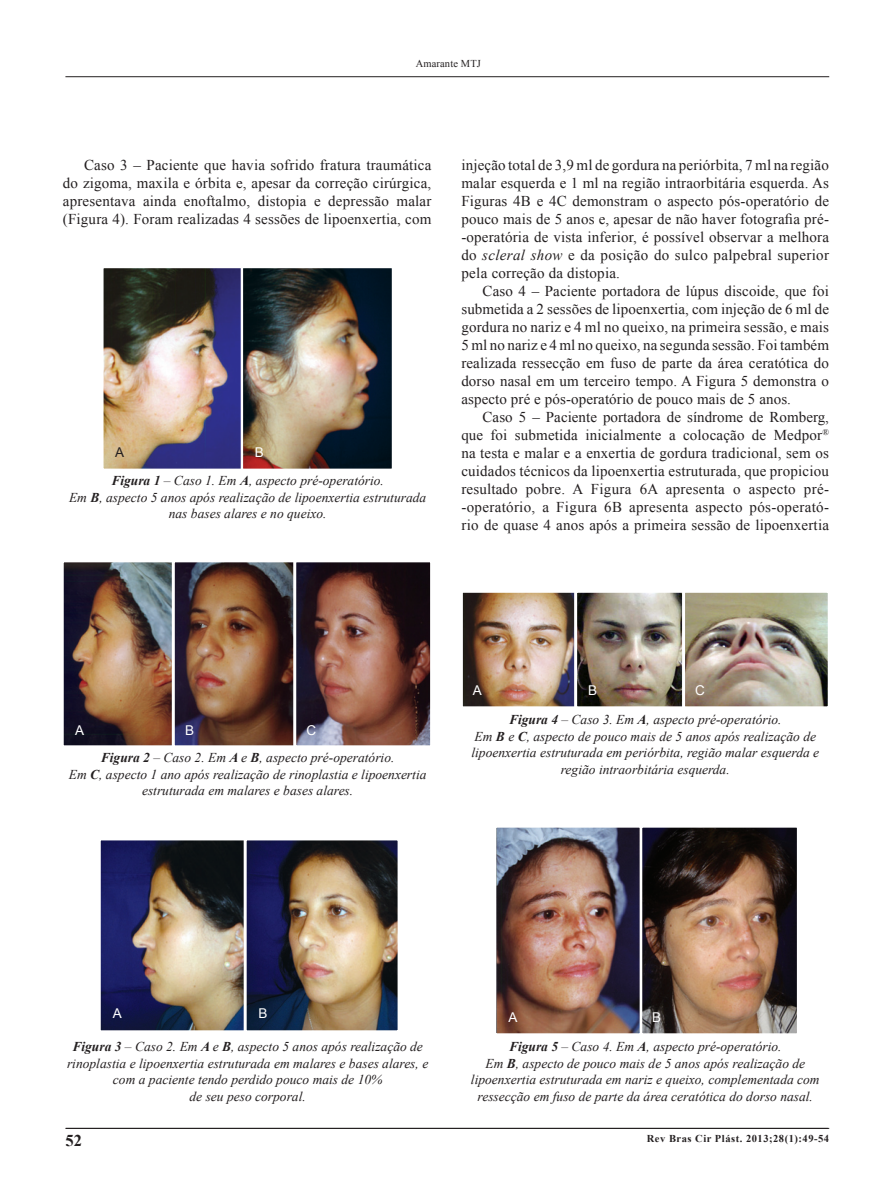
<style>
.page{position:relative;width:893px;height:1191px;background:#fff}
.page>*{position:absolute;margin:0;border:0;box-sizing:border-box;transform-origin:0 0}
.t1{font:700 16.5px "Times New Roman";color:#231f20}
.t2{font:15px/18px "Times New Roman";letter-spacing:.01em;color:#231f20;text-align:justify}
.t3{font:italic 13.5px/16.5px "Times New Roman";color:#231f20;text-align:center}
.t4{font:13.5px "Arial";color:#fff}
.t5{font:13.5px "Arial";color:#231f20}
.t6{font:700 10.5px "Times New Roman";letter-spacing:.05em;color:#231f20}
.t7{font:10.5px "Times New Roman";letter-spacing:.01em;color:#231f20}
.s1{font-weight:700}
.s2{font-style:italic}
</style>
<div class="page">
<hr style="left:65px;top:1128px;width:764px;height:1px;background:#231f20">
<hr style="left:65px;top:76px;width:764px;height:1px;background:#231f20">
<img style="left:104px;top:269px;width:137px;height:199px">
<div style="left:101px;top:266px;width:146px;height:205px;border:2px solid #fff"></div>
<img style="left:244px;top:269px;width:147px;height:199px">
<div style="left:241px;top:266px;width:153px;height:205px;border:2px solid #fff"></div>
<img style="left:65px;top:563px;width:107px;height:181px">
<div style="left:61px;top:559px;width:115px;height:189px;border:3px solid #fff"></div>
<img style="left:176px;top:563px;width:253px;height:181px">
<div style="left:172px;top:559px;width:125px;height:189px;border:3px solid #fff"></div>
<div style="left:293px;top:559px;width:140px;height:189px;border:3px solid #fff"></div>
<img style="left:102px;top:841px;width:142px;height:188px">
<div style="left:98px;top:837px;width:154px;height:196px;border:3px solid #fff"></div>
<img style="left:248px;top:841px;width:149px;height:188px">
<div style="left:244px;top:837px;width:157px;height:196px;border:3px solid #fff"></div>
<img style="left:464px;top:594px;width:218px;height:111px">
<div style="left:460px;top:590px;width:118px;height:119px;border:3px solid #fff"></div>
<div style="left:574px;top:590px;width:113px;height:119px;border:3px solid #fff"></div>
<img style="left:686px;top:594px;width:141px;height:111px">
<div style="left:682px;top:590px;width:149px;height:119px;border:3px solid #fff"></div>
<img style="left:497px;top:828px;width:299px;height:204px">
<div style="left:494px;top:825px;width:148px;height:210px;border:2px solid #fff"></div>
<div style="left:640px;top:825px;width:159px;height:210px;border:2px solid #fff"></div>
<p class="t7" style="left:416px;top:57px;width:67px">Amarante MTJ</p>
<p class="t2" style="left:63px;top:156px;width:370px;text-indent:21px">Caso 3 – Paciente que havia sofrido fratura traumática do zigoma, maxila e órbita e, apesar da correção cirúrgica, apresentava ainda enoftalmo, distopia e depressão malar (Figura 4). Foram realizadas 4 sessões de lipoenxertia, com</p>
<p class="t5" style="left:115px;top:443px;width:11px">A</p>
<p class="t4" style="left:255px;top:443px;width:11px">B</p>
<p class="t3" style="left:69px;top:472px;width:359px"><span class="s1">Figura 1</span> – Caso 1. Em <span class="s1">A</span>, aspecto pré-operatório.<br>Em <span class="s1">B</span>, aspecto 5 anos após realização de lipoenxertia estruturada nas bases alares e no queixo.</p>
<p class="t2" style="left:461px;top:156px;width:369px">injeção total de 3,9 ml de gordura na periórbita, 7 ml na região malar esquerda e 1 ml na região intraorbitária esquerda. As Figuras 4B e 4C demonstram o aspecto pós-operatório de pouco mais de 5 anos e, apesar de não haver fotografia pré--operatória de vista inferior, é possível observar a melhora do <span class="s2">scleral show</span> e da posição do sulco palpebral superior pela correção da distopia.</p>
<p class="t2" style="left:461px;top:282px;width:369px;text-indent:21px">Caso 4 – Paciente portadora de lúpus discoide, que foi submetida a 2 sessões de lipoenxertia, com injeção de 6 ml de gordura no nariz e 4 ml no queixo, na primeira sessão, e mais 5 ml no nariz e 4 ml no queixo, na segunda sessão. Foi também realizada ressecção em fuso de parte da área ceratótica do dorso nasal em um terceiro tempo. A Figura 5 demonstra o aspecto pré e pós-operatório de pouco mais de 5 anos.</p>
<p class="t2" style="left:461px;top:408px;width:369px;text-align:left;text-indent:21px">Caso 5 – Paciente portadora de síndrome de Romberg, que foi submetida inicialmente a colocação de Medpor<sup>® </sup>na testa e malar e a enxertia de gordura tradicional, sem os cuidados técnicos da lipoenxertia estruturada, que propiciou resultado pobre. A Figura 6A apresenta o aspecto pré--operatório, a Figura 6B apresenta aspecto pós-operató---- rio de quase 4 anos após a primeira sessão de lipoenxertia</p>
<p class="t4" style="left:75px;top:721px;width:11px">A</p>
<p class="t4" style="left:185px;top:721px;width:11px">B</p>
<p class="t4" style="left:306px;top:721px;width:11px">C</p>
<p class="t3" style="left:69px;top:749px;width:359px"><span class="s1">Figura 2</span> – Caso 2. Em <span class="s1">A</span> e <span class="s1">B</span>, aspecto pré-operatório.<br>Em <span class="s1">C</span>, aspecto 1 ano após realização de rinoplastia e lipoenxertia estruturada em malares e bases alares.</p>
<p class="t4" style="left:473px;top:681px;width:11px">A</p>
<p class="t4" style="left:588px;top:681px;width:11px">B</p>
<p class="t4" style="left:695px;top:681px;width:11px">C</p>
<p class="t3" style="left:471px;top:711px;width:349px"><span class="s1">Figura 4</span> – Caso 3. Em <span class="s1">A</span>, aspecto pré-operatório.<br>Em <span class="s1">B</span> e <span class="s1">C</span>, aspecto de pouco mais de 5 anos após realização de lipoenxertia estruturada em periórbita, região malar esquerda e região intraorbitária esquerda.</p>
<p class="t4" style="left:113px;top:1004px;width:11px">A</p>
<p class="t4" style="left:258px;top:1004px;width:11px">B</p>
<p class="t3" style="left:67px;top:1038px;width:363px"><span class="s1">Figura 3</span> – Caso 2. Em <span class="s1">A</span> e <span class="s1">B</span>, aspecto 5 anos após realização de rinoplastia e lipoenxertia estruturada em malares e bases alares, e com a paciente tendo perdido pouco mais de 10%<br>de seu peso corporal.</p>
<p class="t4" style="left:508px;top:1008px;width:11px">A</p>
<p class="t4" style="left:652px;top:1008px;width:11px">B</p>
<p class="t3" style="left:471px;top:1038px;width:350px"><span class="s1">Figura 5</span> – Caso 4. Em <span class="s1">A</span>, aspecto pré-operatório.<br>Em <span class="s1">B</span>, aspecto de pouco mais de 5 anos após realização de lipoenxertia estruturada em nariz e queixo, complementada com ressecção em fuso de parte da área ceratótica do dorso nasal.</p>
<p class="t1" style="left:65px;top:1129px;width:18px">52</p>
<p class="t6" style="left:647px;top:1131px;width:184px">Rev Bras Cir Plást. 2013;28(1):49-54</p>
</div>
